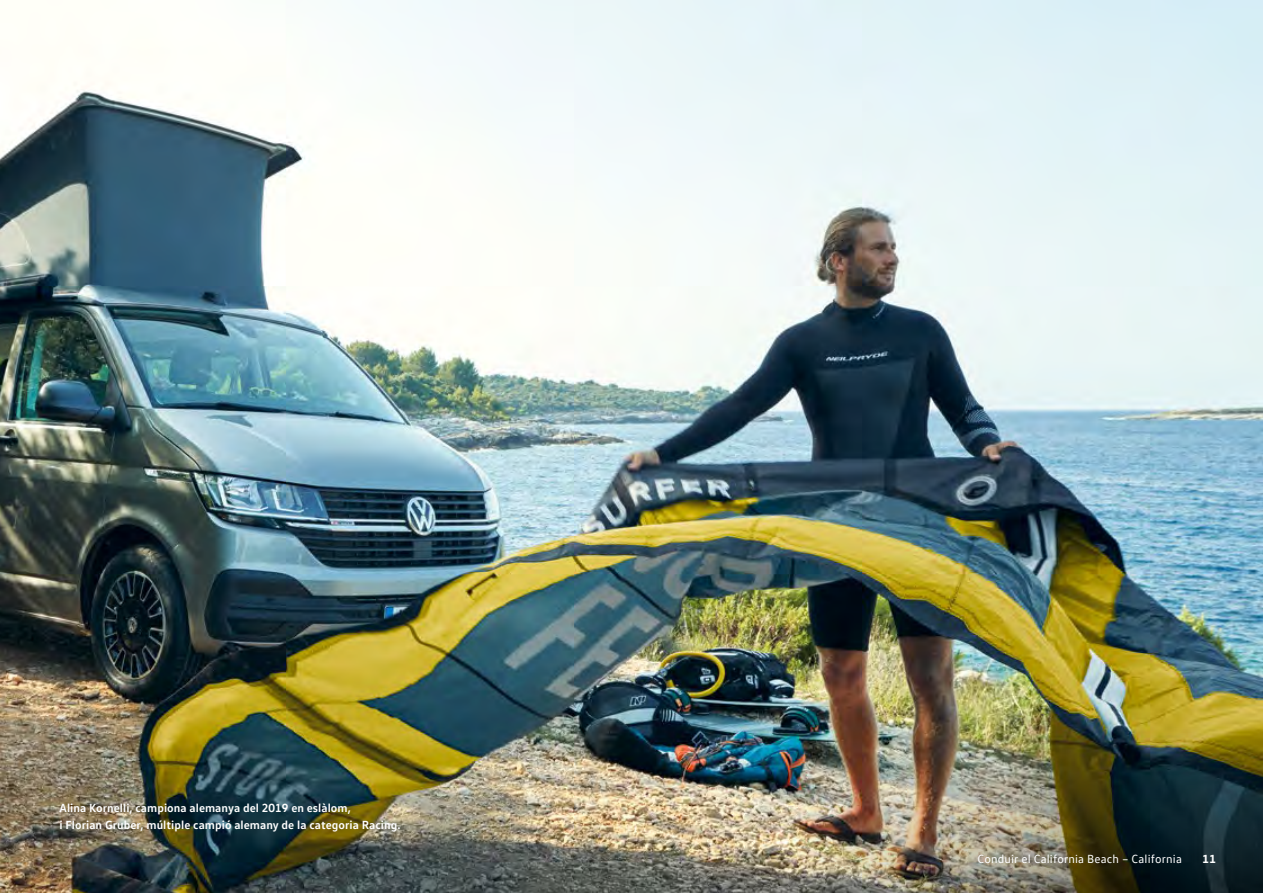
<style>
.page{position:relative;width:1263px;height:893px;background:#fff}
.page>*{position:absolute;margin:0;border:0;box-sizing:border-box;transform-origin:0 0}
.t1{font:700 12px/17px "VW Text";letter-spacing:.005em;color:#fff}
.t2{font:12px "VW Text";letter-spacing:.015em;color:#fff}
.t3{font:700 12px "VW Head";color:#fff}
</style>
<div class="page">
<img style="left:0;top:0;width:1263px;height:893px">
<img style="left:788px;top:676px;width:475px;height:217px">
<p class="t1" style="left:60px;top:799px;width:343px">Alina Kornelli, campiona alemanya del 2019 en eslàlom,<br>i Florian Gruber, múltiple campió alemany de la categoria Racing.</p>
<p class="t2" style="left:977px;top:852px;width:206px">Conduir el California Beach – California</p>
<p class="t3" style="left:1202px;top:851px;width:16px">11</p>
</div>
